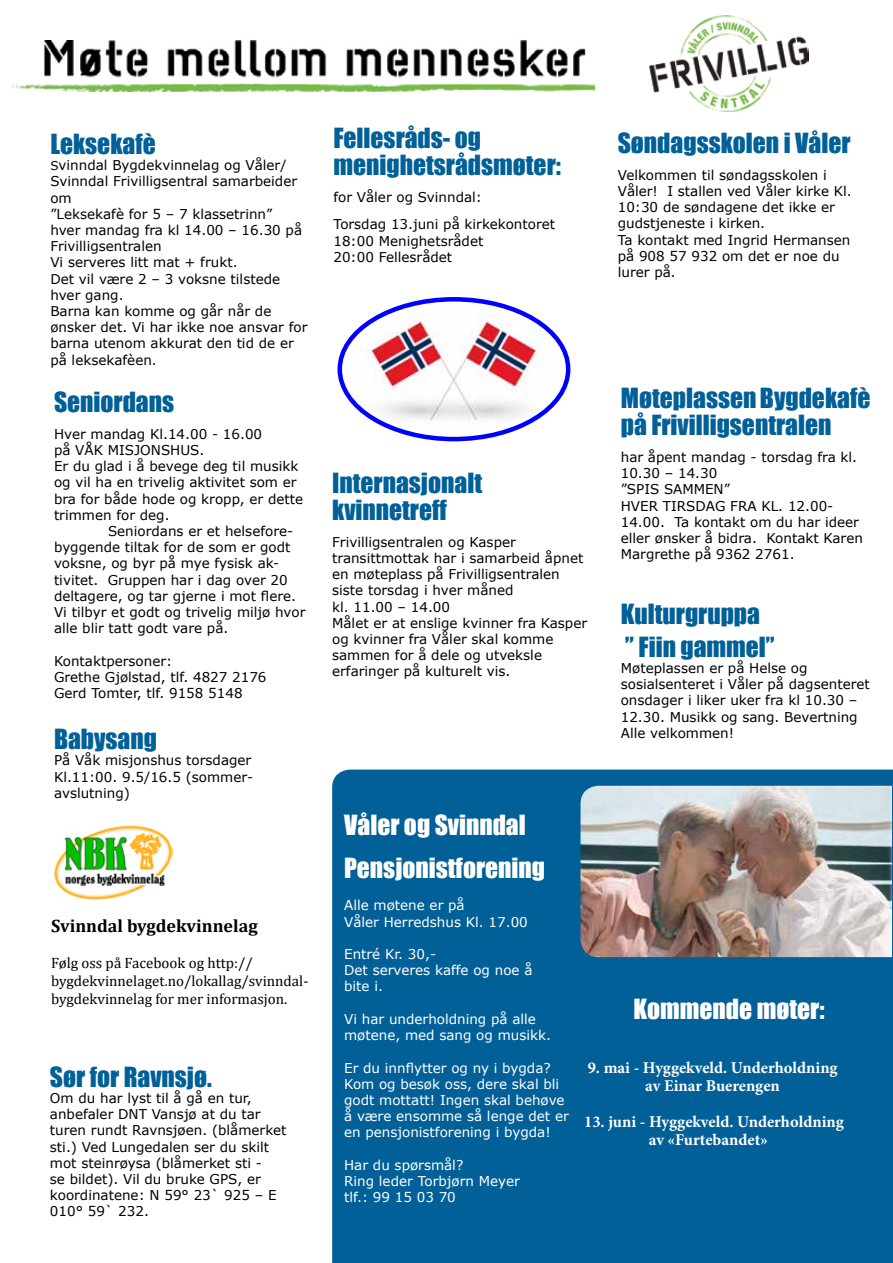
<style>
.page{position:relative;width:893px;height:1263px;background:#fff}
.page>*{position:absolute;margin:0;border:0;box-sizing:border-box;transform-origin:0 0}
.t1{font:25.5px/27px "Impact";color:#006097}
.t2{font:25.5px/43.2px "Impact";color:#fff}
.t3{font:700 18px "Cambria";color:#000}
.t4{font:700 16.5px/18px "Minion Pro";color:#fff;text-align:center}
.t5{font:15px/18px "Cambria";color:#000}
.t6{font:13.5px/16.2px "Verdana";color:#000}
.t7{font:13.5px/16.2px "Verdana";color:#fff}
.s1{font-size:12px}
</style>
<div class="page">
<img style="left:13px;top:41px;width:581px;height:50px">
<div style="left:332px;top:769px;width:561px;height:494px;background:#006097"></div>
<div style="left:580px;top:786px;width:312px;height:171px;background:#fff;opacity:.75"></div>
<img style="left:650px;top:15px;width:158px;height:96px">
<img style="left:54px;top:825px;width:118px;height:75px">
<img style="left:342px;top:299px;width:226px;height:140px">
<div style="left:337px;top:297px;width:233px;height:144px;border:4px solid #00f;border-radius:50%"></div>
<h1 class="t1" style="left:50px;top:130px;width:107px">Leksekafè</h1>
<p class="t6" style="left:50px;top:157px;width:259px"><span class="s1">S</span>vinndal Bygdekvinnelag og Våler/<br>Svinndal Frivilligsentral samarbeider om<br>”Leksekafè for 5 – 7 klassetrinn”<br>hver mandag fra kl 14.00 – 16.30 på<br>Frivilligsentralen<br>Vi serveres litt mat + frukt.<br>Det vil være 2 – 3 voksne tilstede hver gang.<br>Barna kan komme og går når de ønsker det. Vi har ikke noe ansvar for barna utenom akkurat den tid de er på leksekafèen.</p>
<h1 class="t1" style="left:54px;top:387px;width:122px">Seniordans</h1>
<p class="t6" style="left:54px;top:426px;width:210px">Hver mandag Kl.14.00 - 16.00</p>
<p class="t6" style="left:54px;top:442px;width:152px">på VÅK MISJONSHUS.</p>
<p class="t6" style="left:54px;top:458px;width:246px">Er du glad i å bevege deg til musikk</p>
<p class="t6" style="left:54px;top:474px;width:244px">og vil ha en trivelig aktivitet som er</p>
<p class="t6" style="left:54px;top:490px;width:251px">bra for både hode og kropp, er dette</p>
<p class="t6" style="left:54px;top:507px;width:117px">trimmen for deg.</p>
<p class="t6" style="left:108px;top:523px;width:187px">Seniordans er et helsefore-</p>
<p class="t6" style="left:54px;top:539px;width:238px">byggende tiltak for de som er godt</p>
<p class="t6" style="left:54px;top:555px;width:227px">voksne, og byr på mye fysisk ak-</p>
<p class="t6" style="left:54px;top:571px;width:235px">tivitet. Gruppen har i dag over 20</p>
<p class="t6" style="left:54px;top:588px;width:244px">deltagere, og tar gjerne i mot flere.</p>
<p class="t6" style="left:54px;top:604px;width:253px">Vi tilbyr et godt og trivelig miljø hvor</p>
<p class="t6" style="left:54px;top:620px;width:176px">alle blir tatt godt vare på.</p>
<p class="t6" style="left:54px;top:652px;width:214px">Kontaktpersoner:<br>Grethe Gjølstad, tlf. 4827 2176<br>Gerd Tomter, tlf. 9158 5148</p>
<h1 class="t1" style="left:54px;top:725px;width:105px">Babysang</h1>
<p class="t6" style="left:54px;top:752px;width:201px">På Våk misjonshus torsdager<br>Kl.11:00. 9.5/16.5 (sommer&shy;avslutning)</p>
<h2 class="t3" style="left:51px;top:913px;width:208px">Svinndal bygdekvinnelag</h2>
<p class="t5" style="left:51px;top:954px;width:259px">Følg oss på Facebook og http:// bygdekvinnelaget.no/lokallag/svinndal&shy;bygdekvinnelag for mer informasjon.</p>
<h1 class="t1" style="left:50px;top:1062px;width:163px">Sør for Ravnsjø.</h1>
<p class="t6" style="left:50px;top:1090px;width:238px">Om du har lyst til å gå en tur, anbefaler DNT Vansjø at du tar turen rundt Ravnsjøen. (blåmerket sti.) Ved Lungedalen ser du skilt mot steinrøysa (blåmerket sti -<br>se bildet). Vil du bruke GPS, er koordinatene: N 59° 23` 925 – E<br>010° 59` 232.</p>
<h1 class="t1" style="left:333px;top:124px;width:229px">Fellesråds- og menighetsrådsmøter:</h1>
<p class="t6" style="left:333px;top:184px;width:223px;line-height:27px">for Våler og Svinndal:<br>Torsdag 13.juni på kirkekontoret</p>
<p class="t6" style="left:333px;top:232px;width:151px">18:00 Menighetsrådet<br>20:00 Fellesrådet</p>
<h1 class="t1" style="left:618px;top:129px;width:234px">Søndagsskolen i Våler</h1>
<p class="t6" style="left:618px;top:167px;width:236px">Velkommen til søndagsskolen i<br>Våler! I stallen ved Våler kirke Kl.<br>10:30 de søndagene det ikke er gudstjeneste i kirken.<br>Ta kontakt med Ingrid Hermansen på 908 57 932 om det er noe du lurer på.</p>
<h1 class="t1" style="left:332px;top:468px;width:151px">Internasjonalt kvinnetreff</h1>
<p class="t6" style="left:332px;top:534px;width:257px">Frivilligsentralen og Kasper transittmottak har i samarbeid åpnet en møteplass på Frivilligsentralen siste torsdag i hver måned<br>kl. 11.00 – 14.00<br>Målet er at enslige kvinner fra Kasper og kvinner fra Våler skal komme sammen for å dele og utveksle erfaringer på kulturelt vis.</p>
<h1 class="t1" style="left:621px;top:384px;width:251px">Møteplassen Bygdekafè på Frivilligsentralen</h1>
<p class="t6" style="left:621px;top:449px;width:244px">har åpent mandag - torsdag fra kl.<br>10.30 – 14.30<br>”SPIS SAMMEN”<br>HVER TIRSDAG FRA KL. 12.00-<br>14.00. Ta kontakt om du har ideer eller ønsker å bidra. Kontakt Karen<br>Margrethe på 9362 2761.</p>
<h1 class="t1" style="left:621px;top:597px;width:155px;line-height:32.4px">Kulturgruppa ” Fiin gammel”</h1>
<p class="t6" style="left:621px;top:660px;width:251px">Møteplassen er på Helse og sosialsenteret i Våler på dagsenteret onsdager i liker uker fra kl 10.30 –<br>12.30. Musikk og sang. Bevertning<br>Alle velkommen!</p>
<h1 class="t2" style="left:344px;top:802px;width:202px">Våler og Svinndal<br>Pensjonistforening</h1>
<p class="t7" style="left:344px;top:897px;width:185px">Alle møtene er på<br>Våler Herredshus Kl. 17.00</p>
<p class="t7" style="left:344px;top:946px;width:190px">Entré Kr. 30,-<br>Det serveres kaffe og noe å bite i.</p>
<p class="t7" style="left:344px;top:1011px;width:208px">Vi har underholdning på alle møtene, med sang og musikk.</p>
<p class="t7" style="left:344px;top:1059px;width:226px">Er du innflytter og ny i bygda?<br>Kom og besøk oss, dere skal bli godt mottatt! Ingen skal behøve å være ensomme så lenge det er en pensjonistforening i bygda!</p>
<p class="t7" style="left:344px;top:1156px;width:177px">Har du spørsmål?<br>Ring leder Torbjørn Meyer tlf.: 99 15 03 70</p>
<h1 class="t2" style="left:634px;top:987px;width:192px">Kommende møter:</h1>
<p class="t4" style="left:588px;top:1059px;width:251px">9. mai - Hyggekveld. Underholdning av Einar Buerengen</p>
<p class="t4" style="left:649px;top:1113px;width:197px;text-align:left;text-indent:-65px">13. juni - Hyggekveld. Underholdning av «Furtebandet»</p>
</div>
